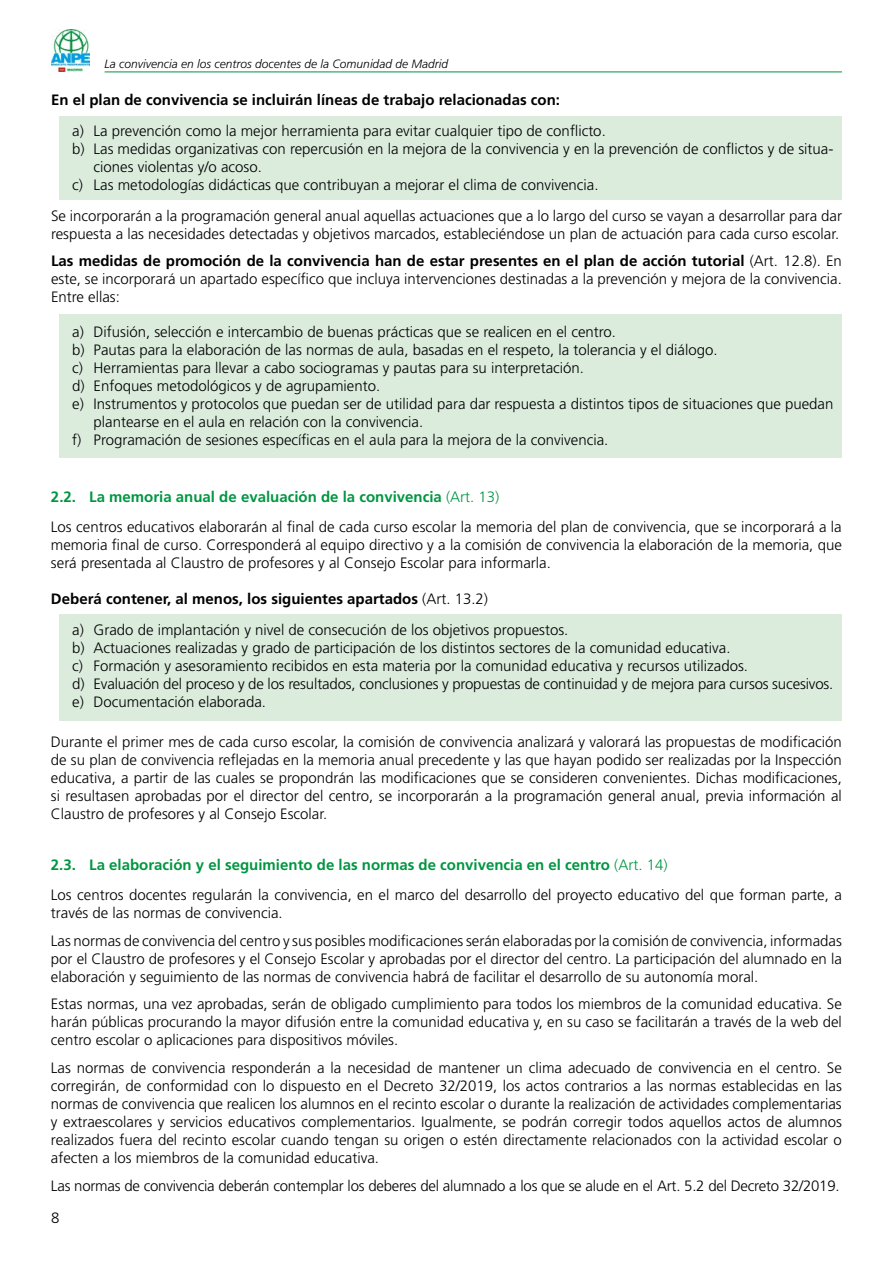
<style>
.page{position:relative;width:893px;height:1263px;background:#fff}
.page>*{position:absolute;margin:0;border:0;box-sizing:border-box;transform-origin:0 0}
.t1{font:300 15px/18px "Frutiger";color:#000}
.t2{font:700 15px "Frutiger";color:#000}
.t3{font:italic 300 12px "Frutiger";color:#000}
.s1{font-weight:700}
.s2{font-weight:700;color:#009641}
.s3{color:#009641}
</style>
<div class="page">
<img style="left:52px;top:29px;width:38px;height:43px">
<hr style="left:105px;top:72px;width:737px;height:1px;background:#009641">
<div style="left:60px;top:614px;width:782px;height:106px;background:#dbecdd"></div>
<div style="left:60px;top:315px;width:782px;height:143px;background:#dbecdd"></div>
<div style="left:60px;top:116px;width:782px;height:84px;background:#dbecdd"></div>
<p class="t3" style="left:105px;top:57px;width:345px">La convivencia en los centros docentes de la Comunidad de Madrid</p>
<p class="t2" style="left:51px;top:91px;width:511px">En el plan de convivencia se incluirán líneas de trabajo relacionadas con:</p>
<p class="t1" style="left:72px;top:122px;width:535px">a) La prevención como la mejor herramienta para evitar cualquier tipo de conflicto.</p>
<p class="t1" style="left:72px;top:140px;width:763px">b) Las medidas organizativas con repercusión en la mejora de la convivencia y en la prevención de conflictos y de situa-</p>
<p class="t1" style="left:94px;top:158px;width:170px">ciones violentas y/o acoso.</p>
<p class="t1" style="left:72px;top:176px;width:528px">c) Las metodologías didácticas que contribuyan a mejorar el clima de convivencia.</p>
<p class="t1" style="left:51px;top:207px;width:792px">Se incorporarán a la programación general anual aquellas actuaciones que a lo largo del curso se vayan a desarrollar para dar respuesta a las necesidades detectadas y objetivos marcados, estableciéndose un plan de actuación para cada curso escolar.</p>
<p class="t1" style="left:51px;top:252px;width:792px;text-align:justify"><span class="s1">Las medidas de promoción de la convivencia han de estar presentes en el plan de acción tutorial</span> (Art. 12.8). En este, se incorporará un apartado específico que incluya intervenciones destinadas a la prevención y mejora de la convivencia.<br>Entre ellas:</p>
<p class="t1" style="left:72px;top:323px;width:545px">a) Difusión, selección e intercambio de buenas prácticas que se realicen en el centro.</p>
<p class="t1" style="left:72px;top:341px;width:647px">b) Pautas para la elaboración de las normas de aula, basadas en el respeto, la tolerancia y el diálogo.</p>
<p class="t1" style="left:72px;top:359px;width:513px">c) Herramientas para llevar a cabo sociogramas y pautas para su interpretación.</p>
<p class="t1" style="left:72px;top:377px;width:309px">d) Enfoques metodológicos y de agrupamiento.</p>
<p class="t1" style="left:72px;top:395px;width:763px">e) Instrumentos y protocolos que puedan ser de utilidad para dar respuesta a distintos tipos de situaciones que puedan</p>
<p class="t1" style="left:94px;top:413px;width:331px">plantearse en el aula en relación con la convivencia.</p>
<p class="t1" style="left:72px;top:431px;width:538px">f) Programación de sesiones específicas en el aula para la mejora de la convivencia.</p>
<p class="t1" style="left:51px;top:481px;width:792px;line-height:30.8px"><span class="s2">2.2. La memoria anual de evaluación de la convivencia</span> <span class="s3">(Art. 13)<br></span>Los centros educativos elaborarán al final de cada curso escolar la memoria del plan de convivencia, que se incorporará a la</p>
<p class="t1" style="left:51px;top:536px;width:792px">memoria final de curso. Corresponderá al equipo directivo y a la comisión de convivencia la elaboración de la memoria, que será presentada al Claustro de profesores y al Consejo Escolar para informarla.</p>
<p class="t1" style="left:72px;top:584px;width:498px;line-height:30.8px;text-indent:-21px"><span class="s1">Deberá contener, al menos, los siguientes apartados</span> (Art. 13.2)<br>a) Grado de implantación y nivel de consecución de los objetivos propuestos.</p>
<p class="t1" style="left:72px;top:639px;width:763px">b) Actuaciones realizadas y grado de participación de los distintos sectores de la comunidad educativa.<br>c) Formación y asesoramiento recibidos en esta materia por la comunidad educativa y recursos utilizados.<br>d) Evaluación del proceso y de los resultados, conclusiones y propuestas de continuidad y de mejora para cursos sucesivos. e) Documentación elaborada.</p>
<p class="t1" style="left:51px;top:732px;width:792px;text-align:justify">Durante el primer mes de cada curso escolar, la comisión de convivencia analizará y valorará las propuestas de modificación de su plan de convivencia reflejadas en la memoria anual precedente y las que hayan podido ser realizadas por la Inspección educativa, a partir de las cuales se propondrán las modificaciones que se consideren convenientes. Dichas modificaciones, si resultasen aprobadas por el director del centro, se incorporarán a la programación general anual, previa información al Claustro de profesores y al Consejo Escolar.</p>
<p class="t1" style="left:51px;top:849px;width:792px;line-height:30.8px"><span class="s2">2.3. La elaboración y el seguimiento de las normas de convivencia en el centro</span> <span class="s3">(Art. 14)<br></span>Los centros docentes regularán la convivencia, en el marco del desarrollo del proyecto educativo del que forman parte, a</p>
<p class="t1" style="left:51px;top:899px;width:792px;line-height:27.6px">través de las normas de convivencia.<br>Las normas de convivencia del centro y sus posibles modificaciones serán elaboradas por la comisión de convivencia, informadas</p>
<p class="t1" style="left:51px;top:950px;width:792px">por el Claustro de profesores y el Consejo Escolar y aprobadas por el director del centro. La participación del alumnado en la elaboración y seguimiento de las normas de convivencia habrá de facilitar el desarrollo de su autonomía moral.</p>
<p class="t1" style="left:51px;top:995px;width:792px;text-align:justify">Estas normas, una vez aprobadas, serán de obligado cumplimiento para todos los miembros de la comunidad educativa. Se harán públicas procurando la mayor difusión entre la comunidad educativa y, en su caso se facilitarán a través de la web del centro escolar o aplicaciones para dispositivos móviles.</p>
<p class="t1" style="left:51px;top:1059px;width:792px;text-align:justify">Las normas de convivencia responderán a la necesidad de mantener un clima adecuado de convivencia en el centro. Se corregirán, de conformidad con lo dispuesto en el Decreto 32/2019, los actos contrarios a las normas establecidas en las normas de convivencia que realicen los alumnos en el recinto escolar o durante la realización de actividades complementarias y extraescolares y servicios educativos complementarios. Igualmente, se podrán corregir todos aquellos actos de alumnos realizados fuera del recinto escolar cuando tengan su origen o estén directamente relacionados con la actividad escolar o afecten a los miembros de la comunidad educativa.</p>
<p class="t1" style="left:51px;top:1176px;width:790px">Las normas de convivencia deberán contemplar los deberes del alumnado a los que se alude en el Art. 5.2 del Decreto 32/2019.</p>
<p class="t1" style="left:51px;top:1208px;width:10px">8</p>
</div>
